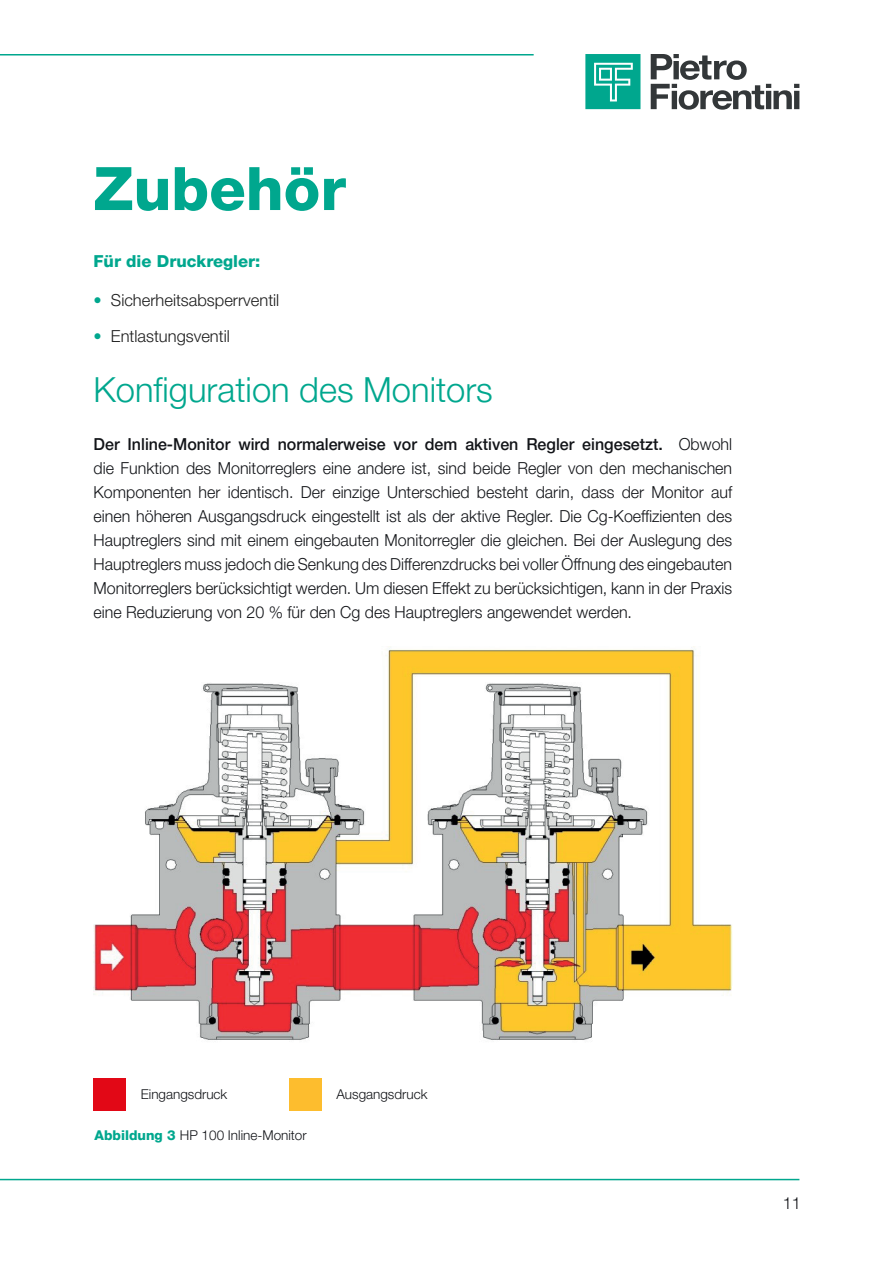
<style>
.page{position:relative;width:893px;height:1263px;background:#fff}
.page>*{position:absolute;margin:0;border:0;box-sizing:border-box;transform-origin:0 0}
.Titolo_Capitolo{font:800 60px "Helvetica Neue LT Pro";color:#00a78e}
.Titoletto{font:300 34.5px "Helvetica Neue LT Pro";color:#00a78e}
.Testo{font:300 16.5px/24px "Helvetica Neue LT Pro";color:#121418;text-align:justify}
.t1{font:300 16.5px "Helvetica Neue LT Pro";color:#1e1e1e}
.Testo-2{font:800 16.5px "Helvetica Neue LT Pro";color:#00a78e}
.testo_sciolto{font:300 13.5px "Helvetica Neue LT Pro";color:#121418}
.s1{font-weight:400;color:#00a78e}
.s2{font-weight:500}
.s3{font-weight:800;color:#00a78e}
</style>
<div class="page">
<hr style="left:0;top:54px;width:534px;height:2px;background:#00a78e">
<hr style="left:0;top:1179px;width:799px;height:1px;background:#00a78e">
<svg style="left:651px;top:54px;width:148px;height:56px"></svg>
<svg style="left:585px;top:54px;width:55px;height:55px;background:#27b49f"></svg>
<div style="left:94px;top:1078px;width:32px;height:32px;background:#e20816"></div>
<div style="left:289px;top:1078px;width:32px;height:32px;background:#fdbd2e"></div>
<img style="left:94px;top:647px;width:638px;height:393px">
<p class="Titolo_Capitolo" style="left:94px;top:153px;width:254px">Zubehör</p>
<p class="Testo-2" style="left:94px;top:252px;width:168px">Für die Druckregler:</p>
<p class="t1" style="left:94px;top:290px;width:187px"><span class="s1">•</span> Sicherheitsabsperrventil</p>
<p class="t1" style="left:94px;top:326px;width:138px"><span class="s1">•</span> Entlastungsventil</p>
<p class="Titoletto" style="left:94px;top:369px;width:401px">Konfiguration des Monitors</p>
<p class="Testo" style="left:94px;top:432px;width:640px"><span class="s2">Der Inline-Monitor wird normalerweise vor dem aktiven Regler eingesetzt.</span> Obwohl die Funktion des Monitorreglers eine andere ist, sind beide Regler von den mechanischen Komponenten her identisch. Der einzige Unterschied besteht darin, dass der Monitor auf einen höheren Ausgangsdruck eingestellt ist als der aktive Regler. Die Cg-Koeffizienten des Hauptreglers sind mit einem eingebauten Monitorregler die gleichen. Bei der Auslegung des Hauptreglers muss jedoch die Senkung des Differenzdrucks bei voller Öffnung des eingebauten Monitorreglers berücksichtigt werden. Um diesen Effekt zu berücksichtigen, kann in der Praxis eine Reduzierung von 20 % für den Cg des Hauptreglers angewendet werden.</p>
<p class="testo_sciolto" style="left:141px;top:1086px;width:88px">Eingangsdruck</p>
<p class="testo_sciolto" style="left:336px;top:1086px;width:93px">Ausgangsdruck</p>
<p class="testo_sciolto" style="left:95px;top:1127px;width:214px"><span class="s3">Abbildung 3</span> HP 100 Inline-Monitor</p>
<p class="Testo" style="left:783px;top:1191px;width:20px">11</p>
</div>
